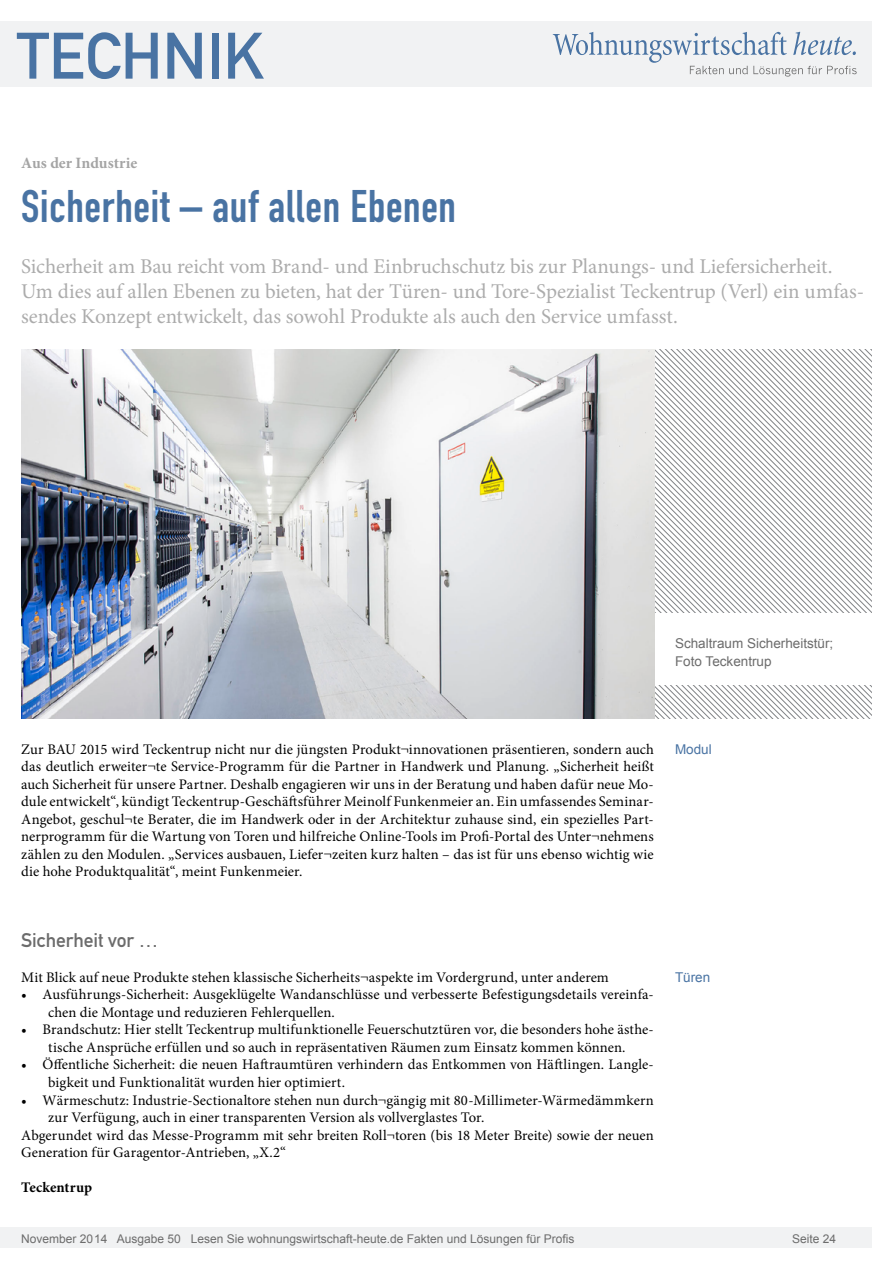
<style>
.page{position:relative;width:893px;height:1263px;background:#fff}
.page>*{position:absolute;margin:0;border:0;box-sizing:border-box;transform-origin:0 0}
.t1{font:64.5px "DIN Mittelschrift";color:#4973a3}
.Überschrift_Groß{font:45px "DIN Engschrift";letter-spacing:.015em;color:#4973a3}
.Anlesetext{font:21px/25.2px "Minion Pro";letter-spacing:-.005em;color:#acacac}
.Überschrift_Grau{font:19.5px "DIN Mittelschrift";letter-spacing:-.005em;color:#6c6c6c}
.Kategorie{font:700 15.75px "Minion Pro";color:#a4a4a4}
.Fließtext_erste_Zeil{font:14.7px/17.5px "Minion Pro";letter-spacing:.005em;color:#000}
.AUTOR{font:700 14.7px "Minion Pro";letter-spacing:.005em;color:#000}
.Bildunterschrift{font:13.5px "Arial";color:#6c6c6c}
.Info{font:13.5px "Arial";color:#4973a3}
.t2{font:12px "Arial";color:#6c6c6c}
</style>
<div class="page">
<div style="left:0;top:1227px;width:872px;height:20px;background:#f1f2f3"></div>
<div style="left:0;top:21px;width:872px;height:66px;background:#f1f2f3"></div>
<svg style="left:553px;top:32px;width:304px;height:45px"></svg>
<svg style="left:655px;top:350px;width:217px;height:95px"></svg>
<svg style="left:655px;top:445px;width:217px;height:273px"></svg>
<div style="left:654px;top:613px;width:237px;height:72px;background:#fff"></div>
<img style="left:21px;top:349px;width:634px;height:369px">
<h1 class="t1" style="left:17px;top:18px;width:249px">TECHNIK</h1>
<p class="Kategorie" style="left:21px;top:152px;width:118px">Aus der Industrie</p>
<p class="Überschrift_Groß" style="left:21px;top:180px;width:436px">Sicherheit – auf allen Ebenen</p>
<p class="Anlesetext" style="left:21px;top:253px;width:844px">Sicherheit am Bau reicht vom Brand- und Einbruchschutz bis zur Planungs- und Liefersicherheit.<br>Um dies auf allen Ebenen zu bieten, hat der Türen- und Tore-Spezialist Teckentrup (Verl) ein umfas&shy;sendes Konzept entwickelt, das sowohl Produkte als auch den Service umfasst.</p>
<p class="Bildunterschrift" style="left:675px;top:635px;width:160px">Schaltraum Sicherheitstür;</p>
<p class="Bildunterschrift" style="left:675px;top:652px;width:98px">Foto Teckentrup</p>
<p class="Fließtext_erste_Zeil" style="left:21px;top:740px;width:634px;text-align:justify">Zur BAU 2015 wird Teckentrup nicht nur die jüngsten Produkt¬innovationen präsentieren, sondern auch das deutlich erweiter¬te Service-Programm für die Partner in Handwerk und Planung. „Sicherheit heißt auch Sicherheit für unsere Partner. Deshalb engagieren wir uns in der Beratung und haben dafür neue Mo&shy;dule entwickelt“, kündigt Teckentrup-Geschäftsführer Meinolf Funkenmeier an. Ein umfassendes Seminar-Angebot, geschul¬te Berater, die im Handwerk oder in der Architektur zuhause sind, ein spezielles Part&shy;nerprogramm für die Wartung von Toren und hilfreiche Online-Tools im Profi-Portal des Unter¬nehmens zählen zu den Modulen. „Services ausbauen, Liefer¬zeiten kurz halten – das ist für uns ebenso wichtig wie die hohe Produktqualität“, meint Funkenmeier.</p>
<p class="Überschrift_Grau" style="left:21px;top:928px;width:139px">Sicherheit vor …</p>
<p class="Fließtext_erste_Zeil" style="left:21px;top:968px;width:589px">Mit Blick auf neue Produkte stehen klassische Sicherheits¬aspekte im Vordergrund, unter anderem</p>
<p class="Fließtext_erste_Zeil" style="left:48px;top:986px;width:607px;text-indent:-27px">• Ausführungs-Sicherheit: Ausgeklügelte Wandanschlüsse und verbesserte Befestigungsdetails vereinfa&shy;chen die Montage und reduzieren Fehlerquellen.</p>
<p class="Fließtext_erste_Zeil" style="left:21px;top:1021px;width:634px;text-align:center">• Brandschutz: Hier stellt Teckentrup multifunktionelle Feuerschutztüren vor, die besonders hohe ästhe&shy;tische Ansprüche erfüllen und so auch in repräsentativen Räumen zum Einsatz kommen können.</p>
<p class="Fließtext_erste_Zeil" style="left:48px;top:1056px;width:607px;text-indent:-27px">• Öffentliche Sicherheit: die neuen Haftraumtüren verhindern das Entkommen von Häftlingen. Langle&shy;bigkeit und Funktionalität wurden hier optimiert.</p>
<p class="Fließtext_erste_Zeil" style="left:48px;top:1091px;width:607px;text-indent:-27px">• Wärmeschutz: Industrie-Sectionaltore stehen nun durch¬gängig mit 80-Millimeter-Wärmedämmkern zur Verfügung, auch in einer transparenten Version als vollverglastes Tor.</p>
<p class="Fließtext_erste_Zeil" style="left:21px;top:1126px;width:634px">Abgerundet wird das Messe-Programm mit sehr breiten Roll¬toren (bis 18 Meter Breite) sowie der neuen<br>Generation für Garagentor-Antrieben, „X.2“</p>
<p class="AUTOR" style="left:21px;top:1177px;width:72px">Teckentrup</p>
<p class="Info" style="left:675px;top:740px;width:38px">Modul</p>
<p class="Info" style="left:675px;top:968px;width:37px">Türen</p>
<p class="t2" style="left:21px;top:1230px;width:555px">November 2014 Ausgabe 50 Lesen Sie wohnungswirtschaft-heute.de Fakten und Lösungen für Profis</p>
<p class="t2" style="left:792px;top:1231px;width:46px">Seite 24</p>
</div>
